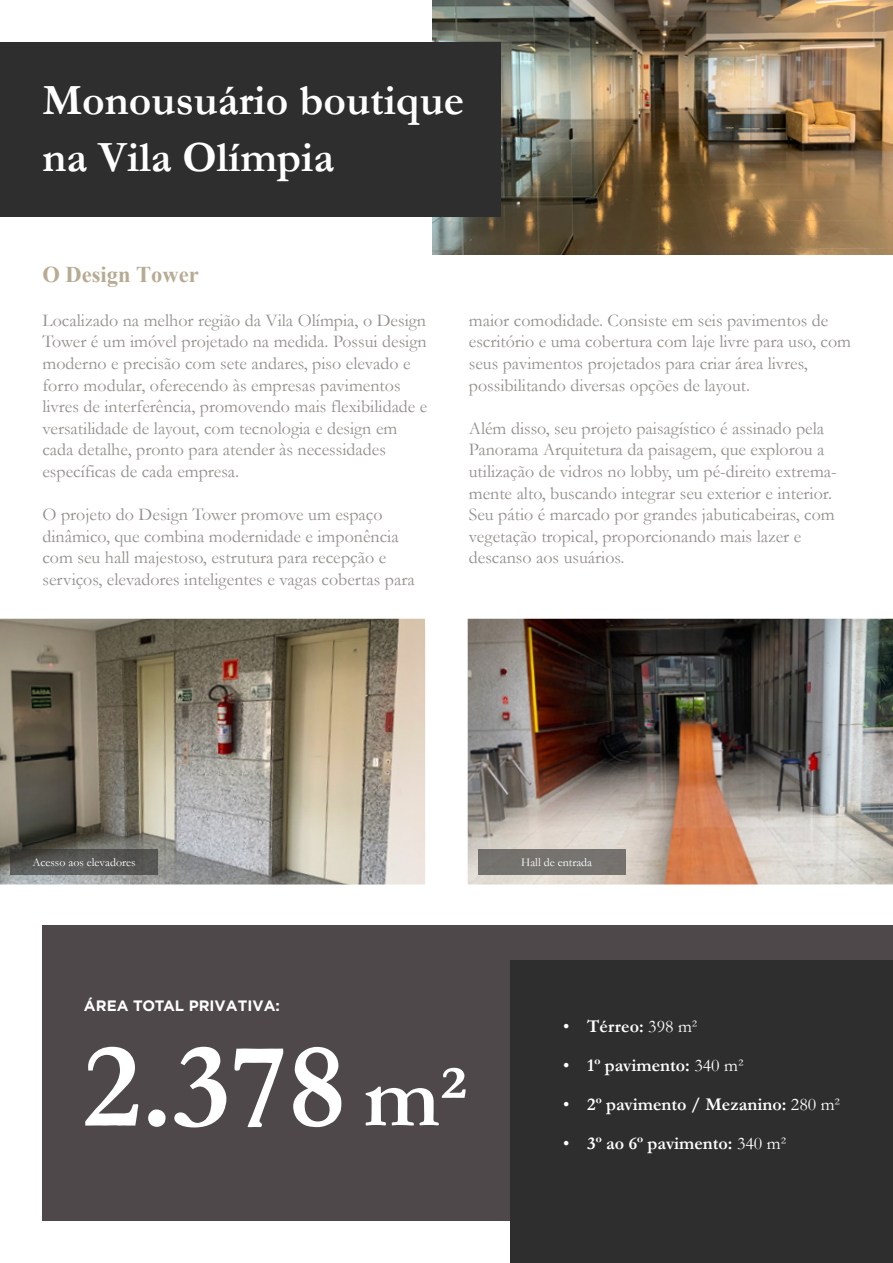
<style>
.page{position:relative;width:893px;height:1263px;background:#fff}
.page>*{position:absolute;margin:0;border:0;box-sizing:border-box;transform-origin:0 0}
.t1{font:700 123px "Garamond";color:#fff}
.t2{font:700 43.5px/57px "Garamond";color:#fff}
.t3{font:700 22.5px "Times New Roman";color:#b8ab93}
.t4{font:18px/21.6px "Garamond";color:#938f8c}
.t5{font:700 18px "Garamond";color:#fff}
.t6{font:700 15px "Gotham";color:#fff}
.t7{font:12px "Garamond";color:#fff}
.s1{font-size:90px}
.s2{font-weight:400}
</style>
<div class="page">
<img style="left:433px;top:0;width:460px;height:254px">
<div style="left:0;top:43px;width:501px;height:174px;background:#2f2e2e"></div>
<div style="left:43px;top:924px;width:850px;height:296px;background:#4f484a"></div>
<img style="left:0;top:619px;width:425px;height:265px">
<img style="left:468px;top:619px;width:425px;height:265px">
<svg style="left:10px;top:849px;width:148px;height:26px;background:#545452"></svg>
<div style="left:478px;top:849px;width:148px;height:26px;background:#76736f"></div>
<div style="left:511px;top:960px;width:382px;height:303px;background:#2f2e2e"></div>
<h2 class="t2" style="left:42px;top:72px;width:423px">Monousuário boutique na Vila Olímpia</h2>
<p class="t3" style="left:43px;top:258px;width:158px">O Design Tower</p>
<p class="t4" style="left:42px;top:309px;width:386px">Localizado na melhor região da Vila Olímpia, o Design Tower é um imóvel projetado na medida. Possui design moderno e precisão com sete andares, piso elevado e forro modular, oferecendo às empresas pavimentos livres de interferência, promovendo mais flexibilidade e versatilidade de layout, com tecnologia e design em cada detalhe, pronto para atender às necessidades específicas de cada empresa.</p>
<p class="t4" style="left:42px;top:503px;width:374px">O projeto do Design Tower promove um espaço dinâmico, que combina modernidade e imponência com seu hall majestoso, estrutura para recepção e serviços, elevadores inteligentes e vagas cobertas para</p>
<p class="t4" style="left:469px;top:309px;width:384px">maior comodidade. Consiste em seis pavimentos de escritório e uma cobertura com laje livre para uso, com seus pavimentos projetados para criar área livres, possibilitando diversas opções de layout.</p>
<p class="t4" style="left:469px;top:417px;width:369px">Além disso, seu projeto paisagístico é assinado pela Panorama Arquitetura da paisagem, que explorou a utilização de vidros no lobby, um pé-direito extrema&shy;mente alto, buscando integrar seu exterior e interior.<br>Seu pátio é marcado por grandes jabuticabeiras, com vegetação tropical, proporcionando mais lazer e descanso aos usuários.</p>
<p class="t7" style="left:32px;top:854px;width:105px">Acesso aos elevadores</p>
<p class="t7" style="left:521px;top:854px;width:72px">Hall de entrada</p>
<p class="t6" style="left:84px;top:996px;width:197px">ÁREA TOTAL PRIVATIVA:</p>
<h1 class="t1" style="left:83px;top:1003px;width:386px">2.378 <span class="s1">m²</span></h1>
<p class="t5" style="left:563px;top:1014px;width:136px"><span class="s2">•</span> Térreo: <span class="s2">398 m²</span></p>
<p class="t5" style="left:563px;top:1053px;width:182px"><span class="s2">•</span> 1º pavimento: <span class="s2">340 m²</span></p>
<p class="t5" style="left:563px;top:1092px;width:279px"><span class="s2">•</span> 2º pavimento / Mezanino: <span class="s2">280 m²</span></p>
<p class="t5" style="left:563px;top:1131px;width:225px"><span class="s2">•</span> 3º ao 6º pavimento: <span class="s2">340 m²</span></p>
</div>
